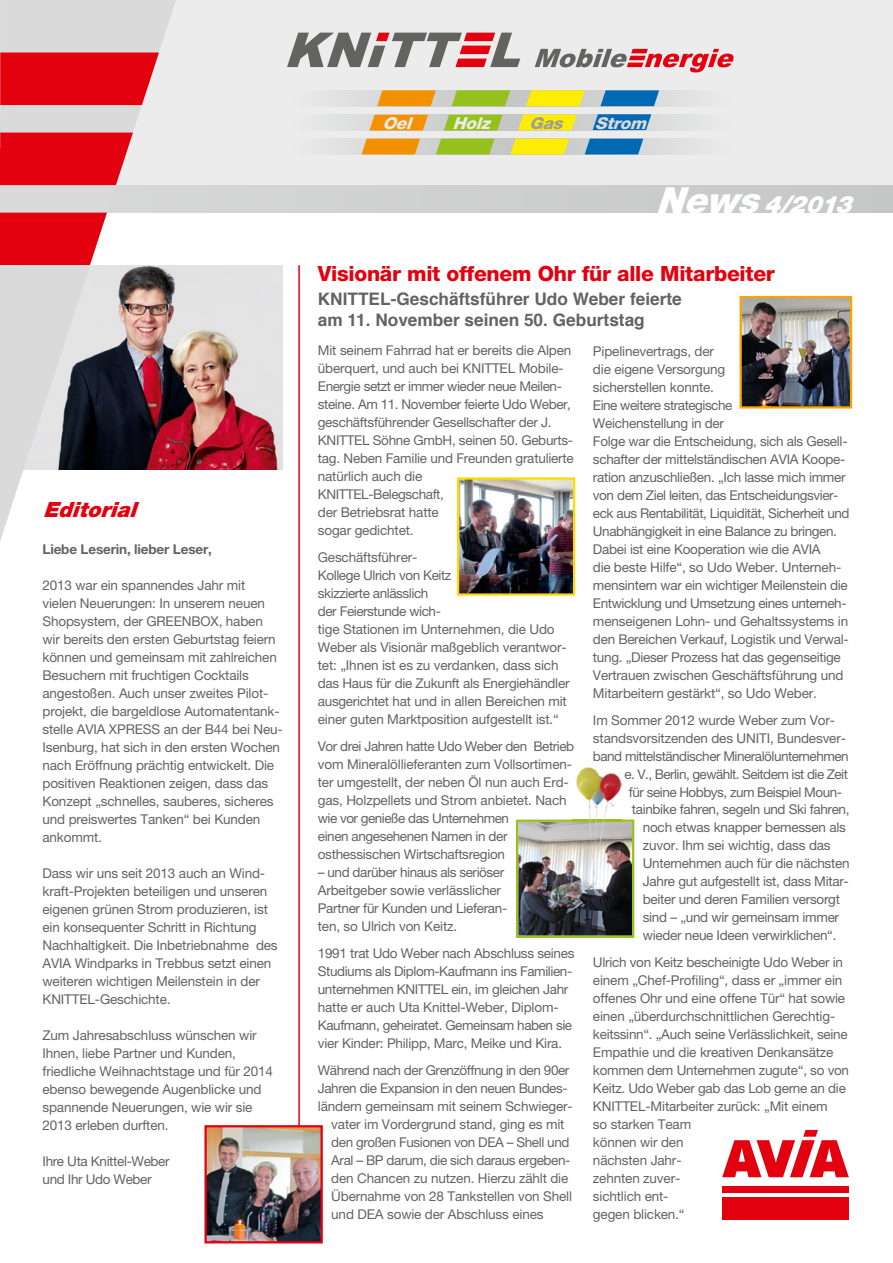
<style>
.page{position:relative;width:893px;height:1263px;background:#fff}
.page>*{position:absolute;margin:0;border:0;box-sizing:border-box;transform-origin:0 0}
.t1{font:italic 900 24px "Helvetica Neue";color:#fff}
.t2{font:800 21px "Helvetica Neue";letter-spacing:-.015em;color:#e3000f}
.t3{font:italic 900 21px "Helvetica Neue";color:#e3000f}
.t4{font:700 17.25px/20.7px "Helvetica";color:#636362}
.t5{font:italic 800 16.35px "Helvetica Neue LT";color:#ececed;scale:1.05 1}
.t6{font:italic 800 16.35px "Helvetica Neue LT";color:#dadada;scale:1.05 1}
.t7{font:italic 800 16.35px "Helvetica Neue LT";color:#9c9d9d;scale:1.05 1}
.t8{font:13.5px/18px "Helvetica Neue";letter-spacing:-.01em;color:#636362}
.t9{font:13.5px "Helvetica Neue";letter-spacing:-.03em;color:#636362}
.t10{font:13.5px "Helvetica Neue";letter-spacing:-.035em;color:#636362}
.t11{font:13.5px "Helvetica Neue";letter-spacing:-.04em;color:#636362}
.t12{font:700 13.5px "Helvetica Neue";letter-spacing:-.01em;color:#636362}
.s1{font-size:36px}
</style>
<div class="page">
<img style="left:107px;top:265px;width:176px;height:204px">
<div style="left:0;top:0;width:893px;height:213px;background:#ececed"></div>
<div style="left:0;top:185px;width:893px;height:28px;background:#cececf"></div>
<svg style="left:336px;top:90px;width:352px;height:16px"></svg>
<svg style="left:336px;top:139px;width:352px;height:15px"></svg>
<svg style="left:336px;top:114px;width:352px;height:16px"></svg>
<svg style="left:377px;top:90px;width:59px;height:16px"></svg>
<svg style="left:369px;top:115px;width:59px;height:16px"></svg>
<svg style="left:361px;top:139px;width:59px;height:15px"></svg>
<svg style="left:452px;top:90px;width:58px;height:16px"></svg>
<svg style="left:444px;top:115px;width:58px;height:16px"></svg>
<svg style="left:436px;top:139px;width:58px;height:15px"></svg>
<svg style="left:526px;top:90px;width:59px;height:16px"></svg>
<svg style="left:518px;top:114px;width:59px;height:16px"></svg>
<svg style="left:510px;top:139px;width:59px;height:15px"></svg>
<svg style="left:585px;top:139px;width:58px;height:15px"></svg>
<svg style="left:600px;top:90px;width:59px;height:16px"></svg>
<svg style="left:593px;top:114px;width:58px;height:16px"></svg>
<svg style="left:287px;top:33px;width:233px;height:34px"></svg>
<svg style="left:535px;top:49px;width:199px;height:23px"></svg>
<svg style="left:0;top:0;width:176px;height:213px;fill:#dadada"></svg>
<div style="left:0;top:53px;width:159px;height:52px;background:#e3000f"></div>
<svg style="left:0;top:133px;width:133px;height:52px"></svg>
<svg style="left:0;top:213px;width:107px;height:328px"></svg>
<hr style="left:298px;top:265px;width:2px;height:956px;background:#e3000f">
<svg style="left:722px;top:1130px;width:127px;height:47px"></svg>
<div style="left:722px;top:1186px;width:127px;height:7px;background:#e3000f"></div>
<div style="left:722px;top:1197px;width:127px;height:23px;background:#e3000f"></div>
<img style="left:743px;top:299px;width:106px;height:107px">
<div style="left:740px;top:296px;width:112px;height:113px;border:2px solid #f7a600"></div>
<img style="left:460px;top:480px;width:112px;height:113px">
<div style="left:457px;top:477px;width:118px;height:119px;border:2px solid #ffdb00"></div>
<img style="left:207px;top:1128px;width:113px;height:112px">
<div style="left:204px;top:1125px;width:119px;height:118px;border:2px solid #e3000f"></div>
<img style="left:516px;top:819px;width:118px;height:119px">
<img style="left:573px;top:766px;width:48px;height:73px">
<h2 class="t3" style="left:43px;top:497px;width:102px">Editorial</h2>
<p class="t12" style="left:43px;top:541px;width:171px">Liebe Leserin, lieber Leser,</p>
<p class="t8" style="left:43px;top:576px;width:242px">2013 war ein spannendes Jahr mit<br>vielen Neuerungen: In unserem neuen Shopsystem, der GREENBOX, haben wir bereits den ersten Geburtstag feiern können und gemeinsam mit zahlreichen Besuchern mit fruchtigen Cocktails angestoßen. Auch unser zweites Pilot&shy;projekt, die bargeldlose Automatentank&shy;stelle AVIA XPRESS an der B44 bei Neu-Isenburg, hat sich in den ersten Wochen nach Eröffnung prächtig entwickelt. Die positiven Reaktionen zeigen, dass das Konzept „schnelles, sauberes, sicheres und preiswertes Tanken“ bei Kunden ankommt.</p>
<p class="t8" style="left:43px;top:864px;width:237px">Dass wir uns seit 2013 auch an Wind&shy;kraft-Projekten beteiligen und unseren eigenen grünen Strom produzieren, ist ein konsequenter Schritt in Richtung Nachhaltigkeit. Die Inbetriebnahme des AVIA Windparks in Trebbus setzt einen weiteren wichtigen Meilenstein in der KNITTEL-Geschichte.</p>
<p class="t8" style="left:43px;top:1026px;width:232px">Zum Jahresabschluss wünschen wir Ihnen, liebe Partner und Kunden, friedliche Weihnachtstage und für 2014 ebenso bewegende Augenblicke und spannende Neuerungen, wie wir sie 2013 erleben durften.</p>
<p class="t8" style="left:43px;top:1152px;width:129px">Ihre Uta Knittel-Weber und Ihr Udo Weber</p>
<p class="t5" style="left:382px;top:113px;width:35px">Oel</p>
<p class="t5" style="left:453px;top:113px;width:43px">Holz</p>
<p class="t7" style="left:529px;top:113px;width:39px">Gas</p>
<p class="t6" style="left:595px;top:113px;width:56px">Strom</p>
<h1 class="t1" style="left:656px;top:190px;width:206px"><span class="s1">News</span>4/2013</h1>
<h2 class="t2" style="left:318px;top:261px;width:459px">Visionär mit offenem Ohr für alle Mitarbeiter</h2>
<p class="t4" style="left:318px;top:289px;width:365px">KNITTEL-Geschäftsführer Udo Weber feierte am 11. November seinen 50. Geburtstag</p>
<p class="t8" style="left:318px;top:341px;width:257px">Mit seinem Fahrrad hat er bereits die Alpen überquert, und auch bei KNITTEL Mobile-Energie setzt er immer wieder neue Meilen&shy;steine. Am 11. November feierte Udo Weber, geschäftsführender Gesellschafter der J.<br>KNITTEL Söhne GmbH, seinen 50. Geburts&shy;tag. Neben Familie und Freunden gratulierte natürlich auch die<br>KNITTEL-Belegschaft,<br>der Betriebsrat hatte<br>sogar gedichtet.</p>
<p class="t8" style="left:318px;top:548px;width:253px">Geschäftsführer-<br>Kollege Ulrich von Keitz<br>skizzierte anlässlich<br>der Feierstunde wich-<br>tige Stationen im Unternehmen, die Udo Weber als Visionär maßgeblich verantwor&shy;tet: „Ihnen ist es zu verdanken, dass sich das Haus für die Zukunft als Energiehändler ausgerichtet hat und in allen Bereichen mit einer guten Marktposition aufgestellt ist.“</p>
<p class="t8" style="left:318px;top:737px;width:258px">Vor drei Jahren hatte Udo Weber den Betrieb vom Mineralöllieferanten zum Vollsortimen&shy;ter umgestellt, der neben Öl nun auch Erd&shy;gas, Holzpellets und Strom anbietet. Nach wie vor genieße das Unternehmen<br>einen angesehenen Namen in der osthessischen Wirtschaftsregion</p>
<p class="t8" style="left:318px;top:863px;width:191px">– und darüber hinaus als seriöser<br>Arbeitgeber sowie verlässlicher<br>Partner für Kunden und Lieferan&shy;ten, so Ulrich von Keitz.</p>
<p class="t8" style="left:318px;top:944px;width:258px">1991 trat Udo Weber nach Abschluss seines Studiums als Diplom-Kaufmann ins Familien&shy;unternehmen KNITTEL ein, im gleichen Jahr hatte er auch Uta Knittel-Weber, Diplom-Kaufmann, geheiratet. Gemeinsam haben sie vier Kinder: Philipp, Marc, Meike und Kira.</p>
<p class="t9" style="left:318px;top:1062px;width:253px">Während nach der Grenzöffnung in den 90er</p>
<p class="t9" style="left:318px;top:1080px;width:251px">Jahren die Expansion in den neuen Bundes-</p>
<p class="t8" style="left:318px;top:1097px;width:256px">ländern gemeinsam mit seinem Schwieger-</p>
<p class="t8" style="left:331px;top:1115px;width:235px">vater im Vordergrund stand, ging es mit</p>
<p class="t9" style="left:331px;top:1134px;width:240px">den großen Fusionen von DEA – Shell und</p>
<p class="t9" style="left:331px;top:1152px;width:241px">Aral – BP darum, die sich daraus ergeben-</p>
<p class="t8" style="left:331px;top:1169px;width:239px">den Chancen zu nutzen. Hierzu zählt die</p>
<p class="t8" style="left:331px;top:1187px;width:242px">Übernahme von 28 Tankstellen von Shell</p>
<p class="t8" style="left:331px;top:1205px;width:214px">und DEA sowie der Abschluss eines</p>
<p class="t8" style="left:593px;top:341px;width:258px">Pipelinevertrags, der<br>die eigene Versorgung<br>sicherstellen konnte.<br>Eine weitere strategische<br>Weichenstellung in der<br>Folge war die Entscheidung, sich als Gesell&shy;schafter der mittelständischen AVIA Koope&shy;ration anzuschließen. „Ich lasse mich immer von dem Ziel leiten, das Entscheidungsvier&shy;eck aus Rentabilität, Liquidität, Sicherheit und Unabhängigkeit in eine Balance zu bringen.<br>Dabei ist eine Kooperation wie die AVIA<br>die beste Hilfe“, so Udo Weber. Unterneh&shy;mensintern war ein wichtiger Meilenstein die Entwicklung und Umsetzung eines unterneh&shy;menseigenen Lohn- und Gehaltssystems in den Bereichen Verkauf, Logistik und Verwal&shy;tung. „Dieser Prozess hat das gegenseitige Vertrauen zwischen Geschäftsführung und Mitarbeitern gestärkt“, so Udo Weber.</p>
<p class="t8" style="left:593px;top:710px;width:244px">Im Sommer 2012 wurde Weber zum Vor-</p>
<p class="t8" style="left:593px;top:728px;width:254px">standsvorsitzenden des UNITI, Bundesver-</p>
<p class="t10" style="left:593px;top:748px;width:257px">band mittelständischer Mineralölunternehmen</p>
<p class="t11" style="left:624px;top:766px;width:225px">e. V., Berlin, gewählt. Seitdem ist die Zeit</p>
<p class="t10" style="left:629px;top:784px;width:215px">für seine Hobbys, zum Beispiel Moun-</p>
<p class="t8" style="left:632px;top:800px;width:219px">tainbike fahren, segeln und Ski fahren,</p>
<p class="t8" style="left:643px;top:818px;width:205px">noch etwas knapper bemessen als</p>
<p class="t8" style="left:643px;top:836px;width:189px">zuvor. Ihm sei wichtig, dass das</p>
<p class="t8" style="left:643px;top:854px;width:208px">Unternehmen auch für die nächsten</p>
<p class="t8" style="left:643px;top:872px;width:208px">Jahre gut aufgestellt ist, dass Mitar-</p>
<p class="t8" style="left:643px;top:890px;width:199px">beiter und deren Familien versorgt</p>
<p class="t8" style="left:643px;top:908px;width:198px">sind – „und wir gemeinsam immer</p>
<p class="t8" style="left:643px;top:926px;width:195px">wieder neue Ideen verwirklichen“.</p>
<p class="t8" style="left:593px;top:953px;width:258px">Ulrich von Keitz bescheinigte Udo Weber in einem „Chef-Profiling“, dass er „immer ein offenes Ohr und eine offene Tür“ hat sowie einen „überdurchschnittlichen Gerechtig&shy;keitssinn“. „Auch seine Verlässlichkeit, seine<br>Empathie und die kreativen Denkansätze kommen dem Unternehmen zugute“, so von<br>Keitz. Udo Weber gab das Lob gerne an die<br>KNITTEL-Mitarbeiter zurück: „Mit einem<br>so starken Team<br>können wir den<br>nächsten Jahr-<br>zehnten zuver-<br>sichtlich ent-<br>gegen blicken.“</p>
</div>
